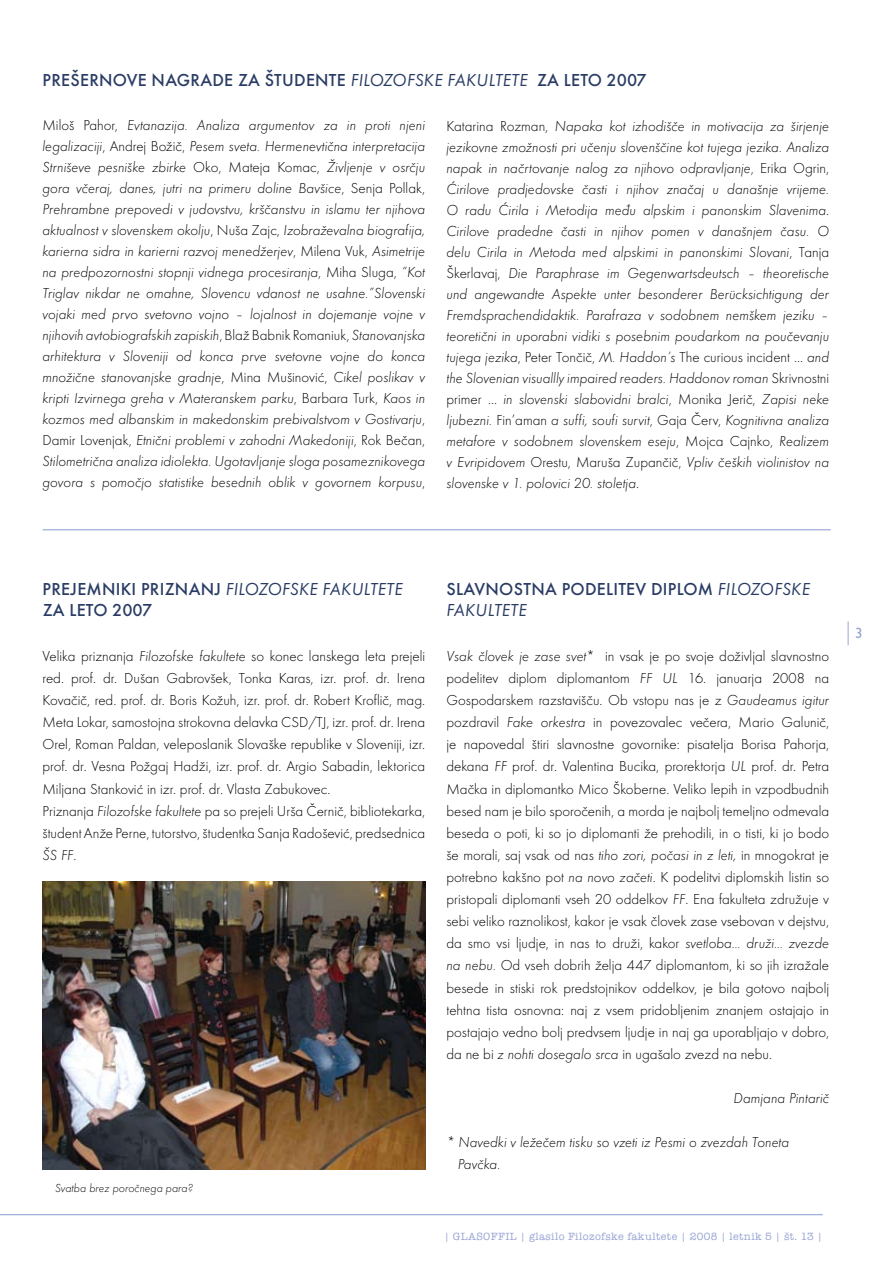
<style>
.page{position:relative;width:893px;height:1263px;background:#fff}
.page>*{position:absolute;margin:0;border:0;box-sizing:border-box;transform-origin:0 0}
.t1{font:500 18px "Futura TEE";letter-spacing:.015em;color:#2a3c65}
.t2{font:18px "Futura TEE Book Obli";letter-spacing:.015em;color:#2a3c65}
.t3{font:15px/21px "Futura TEE Ligh Obli";color:#000;text-align:justify}
.t4{font:15px/22px "Futura TEE Ligh";color:#000}
.t5{font:15px "Gill Sans Roman";color:#98a5d4}
.t6{font:12px "Futura TEE Ligh Obli";color:#000}
.t7{font:500 10.8px "American Typ Itc DEE";letter-spacing:.035em;color:#98a5d4}
.s1{font-family:"Futura TEE Book Obli";font-weight:400}
.s2{font-family:"Futura TEE Ligh"}
.s3{font-family:"Futura TEE Ligh Obli"}
.s4{font-family:"Futura TEE";font-weight:500}
</style>
<div class="page">
<hr style="left:0;top:1214px;width:823px;height:1px;background:#98a5d4">
<svg style="left:848px;top:621px;width:1px;height:24px"></svg>
<hr style="left:43px;top:529px;width:788px;height:1px;background:#98a5d4">
<img style="left:43px;top:882px;width:382px;height:287px">
<p class="t1" style="left:43px;top:69px;width:606px">PREŠERNOVE NAGRADE ZA ŠTUDENTE <span class="s1">FILOZOFSKE FAKULTETE</span> ZA LETO 2007</p>
<p class="t3" style="left:43px;top:115px;width:384px"><span class="s2">Miloš Pahor,</span> Evtanazija. Analiza argumentov za in proti njeni legalizaciji<span class="s2">, Andrej Božič,</span> Pesem sveta. Hermenevtična interpretacija Strniševe pesniške zbirke <span class="s2">Oko, Mateja Komac,</span> Življenje v osrčju gora včeraj, danes, jutri na primeru doline Bavšice<span class="s2">, Senja Pollak, </span>Prehrambne prepovedi v judovstvu, krščanstvu in islamu ter njihova aktualnost v slovenskem okolju<span class="s2">, Nuša Zajc,</span> Izobraževalna biografija, karierna sidra in karierni razvoj menedžerjev<span class="s2">, Milena Vuk,</span> Asimetrije na predpozornostni stopnji vidnega procesiranja<span class="s2">, Miha Sluga,</span> “Kot Triglav nikdar ne omahne, Slovencu vdanost ne usahne.”Slovenski vojaki med prvo svetovno vojno – lojalnost in dojemanje vojne v njihovih avtobiografskih zapiskih<span class="s2">, Blaž Babnik Romaniuk,</span> Stanovanjska arhitektura v Sloveniji od konca prve svetovne vojne do konca množične stanovanjske gradnje<span class="s2">, Mina Mušinović,</span> Cikel poslikav v kripti Izvirnega greha v Materanskem parku<span class="s2">, Barbara Turk,</span> Kaos in kozmos med albanskim in makedonskim prebivalstvom v Gostivarju<span class="s2">, Damir Lovenjak,</span> Etnični problemi v zahodni Makedoniji<span class="s2">, Rok Bečan, </span>Stilometrična analiza idiolekta. Ugotavljanje sloga posameznikovega govora s pomočjo statistike besednih oblik v govornem korpusu<span class="s2">,</span></p>
<p class="t3" style="left:446px;top:115px;width:384px"><span class="s2">Katarina Rozman,</span> Napaka kot izhodišče in motivacija za širjenje jezikovne zmožnosti pri učenju slovenščine kot tujega jezika. Analiza napak in načrtovanje nalog za njihovo odpravljanje<span class="s2">, Erika Ogrin, </span>Ćirilove pradjedovske časti i njihov značaj u današnje vrijeme.<br>O radu Ćirila i Metodija među alpskim i panonskim Slavenima<span class="s2">.<br></span>Cirilove pradedne časti in njihov pomen v današnjem času. O delu Cirila in Metoda med alpskimi in panonskimi Slovani<span class="s2">, Tanja Škerlavaj,</span> Die Paraphrase im Gegenwartsdeutsch – theoretische und angewandte Aspekte unter besonderer Berücksichtigung der Fremdsprachendidaktik. Parafraza v sodobnem nemškem jeziku – teoretični in uporabni vidiki s posebnim poudarkom na poučevanju</p>
<p class="t4" style="left:446px;top:346px;width:384px"><span class="s3">tujega jezika</span>, Peter Tončič, <span class="s3">M. Haddon’s</span> The curious incident ... <span class="s3">and</span></p>
<p class="t3" style="left:446px;top:367px;width:384px">the Slovenian visuallly impaired readers. Haddonov roman <span class="s2">Skrivnostni primer ...</span> in slovenski slabovidni bralci<span class="s2">, Monika Jerič,</span> Zapisi neke ljubezni. <span class="s2">Fin’aman</span> a suffi, soufi survit<span class="s2">, Gaja Červ,</span> Kognitivna analiza metafore v sodobnem slovenskem eseju<span class="s2">, Mojca Cajnko,</span> Realizem v Evripidovem <span class="s2">Orestu, Maruša Zupančič,</span> Vpliv čeških violinistov na slovenske v 1. polovici 20. stoletja<span class="s2">.</span></p>
<p class="t2" style="left:43px;top:578px;width:362px"><span class="s4">PREJEMN IKI PRIZNANJ</span> FILOZOFSKE FAKULTETE</p>
<p class="t1" style="left:43px;top:599px;width:111px">ZA LETO 2007</p>
<p class="t4" style="left:43px;top:645px;width:384px">Velika priznanja <span class="s3">Filozofske fakultete</span> so konec lanskega leta prejeli red. prof. dr. Dušan Gabrovšek, Tonka Karas, izr. prof. dr. Irena Kovačič, red. prof. dr. Boris Kožuh, izr. prof. dr. Robert Kroflič, mag.<br>Meta Lokar, samostojna strokovna delavka CSD/TJ, izr. prof. dr. Irena Orel, Roman Paldan, veleposlanik Slovaške republike v Sloveniji, izr. prof. dr. Vesna Požgaj Hadži, izr. prof. dr. Argio Sabadin, lektorica Miljana Stanković in izr. prof. dr. Vlasta Zabukovec.<br>Priznanja <span class="s3">Filozofske fakultete</span> pa so prejeli Urša Černič, bibliotekarka, študent Anže Perne, tutorstvo, študentka Sanja Radošević, predsednica</p>
<p class="t3" style="left:43px;top:844px;width:36px">ŠS FF<span class="s2">.</span></p>
<p class="t6" style="left:55px;top:1181px;width:139px">Svatba brez poročnega para?</p>
<p class="t1" style="left:447px;top:578px;width:365px">SLAVNOSTNA PO DELITEV DIPLOM <span class="s1">FILOZOFSKE</span></p>
<p class="t2" style="left:447px;top:599px;width:82px">FAKULTETE</p>
<p class="t4" style="left:446px;top:645px;width:384px;text-align:justify"><span class="s3">Vsak človek je zase svet</span>* in vsak je po svoje doživljal slavnostno podelitev diplom diplomantom <span class="s3">FF UL</span> 16. januarja 2008 na Gospodarskem razstavišču. Ob vstopu nas je z <span class="s3">Gaudeamus igitur </span>pozdravil <span class="s3">Fake orkestra</span> in povezovalec večera, Mario Galunič, je napovedal štiri slavnostne govornike: pisatelja Borisa Pahorja, dekana <span class="s3">FF</span> prof. dr. Valentina Bucika, prorektorja <span class="s3">UL</span> prof. dr. Petra Mačka in diplomantko Mico Škoberne. Veliko lepih in vzpodbudnih besed nam je bilo sporočenih, a morda je najbolj temeljno odmevala beseda o poti, ki so jo diplomanti že prehodili, in o tisti, ki jo bodo še morali, saj vsak od nas <span class="s3">tiho zori, počasi in z leti,</span> in mnogokrat je potrebno kakšno pot <span class="s3">na novo začeti</span>. K podelitvi diplomskih listin so pristopali diplomanti vseh 20 oddelkov <span class="s3">FF</span>. Ena fakulteta združuje v sebi veliko raznolikost, kakor je vsak človek zase vsebovan v dejstvu, da smo vsi ljudje, in nas to druži, kakor <span class="s3">svetloba… druži… zvezde na nebu.</span> Od vseh dobrih želja 447 diplomantom, ki so jih izražale besede in stiski rok predstojnikov oddelkov, je bila gotovo najbolj tehtna tista osnovna: naj z vsem pridobljenim znanjem ostajajo in postajajo vedno bolj predvsem ljudje in naj ga uporabljajo v dobro, da ne bi <span class="s3">z nohti dosegalo srca</span> in ugašalo zvezd na nebu.</p>
<p class="t3" style="left:733px;top:1088px;width:97px">Damjana Pintarič</p>
<p class="t3" style="left:458px;top:1131px;width:333px;line-height:22px;text-indent:-11px">* Navedki v ležečem tisku so vzeti iz Pesmi o zvezdah Toneta<br>Pavčka.</p>
<p class="t7" style="left:444px;top:1230px;width:380px">| GLASOFFIL | glasilo Filozofske fakultete | 2008 | letnik 5 | št. 13 |</p>
<p class="t5" style="left:855px;top:624px;width:9px">3</p>
</div>
